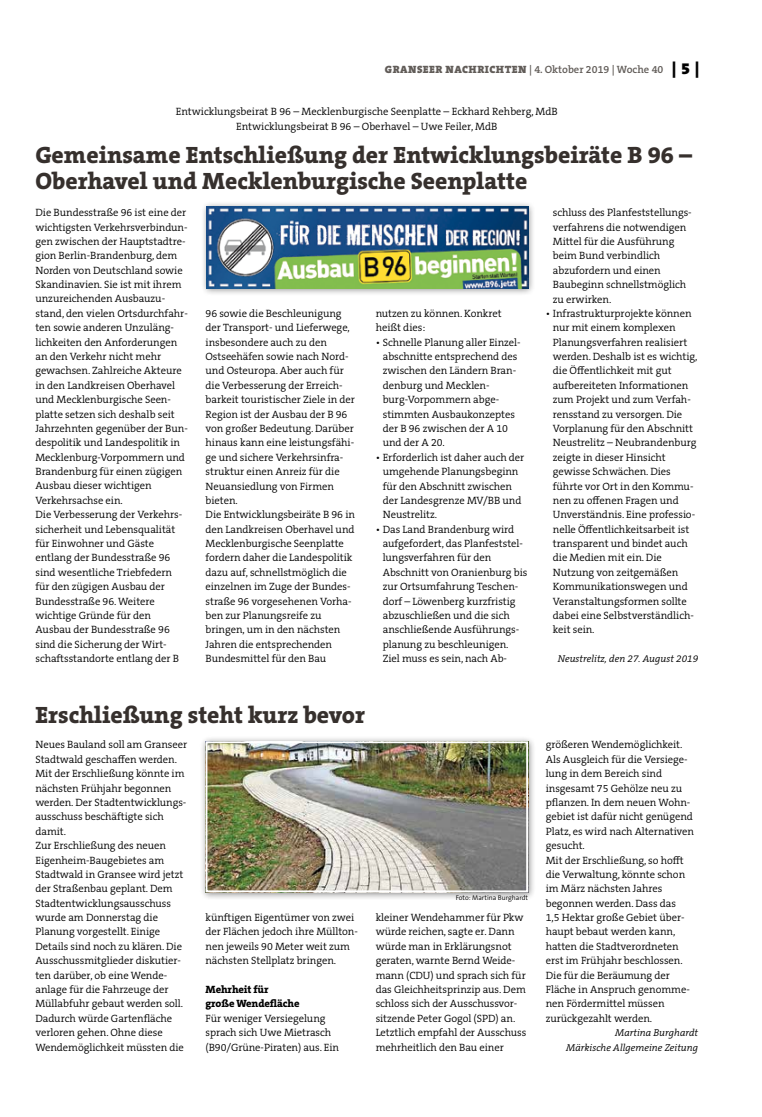
<style>
.page{position:relative;width:762px;height:1117px;background:#fff}
.page>*{position:absolute;margin:0;border:0;box-sizing:border-box;transform-origin:0 0}
.t1{font:800 23.75px/26.2px "The Serif B W8";color:#36302d}
.t2{font:300 10.62px/14.4px "The Serif B W4";letter-spacing:-.005em;color:#000}
.t3{font:600 10.62px "The Serif B W6";color:#615c58}
.t4{font:800 10.62px/14.4px "The Serif B W8";letter-spacing:-.01em;color:#000}
.t5{font:italic 300 10px/14.4px "The Serif B W4";color:#000;text-align:right}
.t6{font:300 6.88px "The Sans B W4";color:#000}
.s1{font-family:"The Serif B W9";font-weight:900}
.s2{font-family:"The Serif B W9";font-weight:900;font-size:16.25px;color:#000}
</style>
<div class="page">
<div style="left:200px;top:735px;width:336px;height:165px;background:#000;opacity:.45"></div>
<img style="left:209px;top:744px;width:316px;height:145px">
<div style="left:206px;top:741px;width:322px;height:151px;border:2px solid #fff"></div>
<div style="left:200px;top:201px;width:336px;height:95px;background:#000;opacity:.45"></div>
<img style="left:206px;top:206px;width:322px;height:82px">
<p class="t3" style="left:385px;top:63px;width:316px"><span class="s1">GRANSEER NACHRICHTEN</span> | 4. Oktober 2019 | Woche 40 <span class="s2">| 5 |</span></p>
<p class="t2" style="left:176px;top:105px;width:383px;text-align:center">Entwicklungsbeirat B 96 – Mecklenburgische Seenplatte – Eckhard Rehberg, MdB<br>Entwicklungsbeirat B 96 – Oberhavel – Uwe Feiler, MdB</p>
<h1 class="t1" style="left:35px;top:142px;width:658px">Gemeinsame Entschließung der Entwicklungsbeiräte B 96 –<br>Oberhavel und Mecklenburgische Seenplatte</h1>
<p class="t2" style="left:35px;top:205px;width:154px">Die Bundesstraße 96 ist eine der wichtigsten Verkehrsverbindun&shy;gen zwischen der Hauptstadtre&shy;gion Berlin-Brandenburg, dem<br>Norden von Deutschland sowie<br>Skandinavien. Sie ist mit ihrem unzureichenden Ausbauzu&shy;stand, den vielen Ortsdurchfahr&shy;ten sowie anderen Unzuläng&shy;lichkeiten den Anforderungen an den Verkehr nicht mehr gewachsen. Zahlreiche Akteure in den Landkreisen Oberhavel und Mecklenburgische Seen&shy;platte setzen sich deshalb seit<br>Jahrzehnten gegenüber der Bun&shy;despolitik und Landespolitik in<br>Mecklenburg-Vorpommern und<br>Brandenburg für einen zügigen<br>Ausbau dieser wichtigen<br>Verkehrsachse ein.<br>Die Verbesserung der Verkehrs&shy;sicherheit und Lebensqualität für Einwohner und Gäste entlang der Bundesstraße 96 sind wesentliche Triebfedern für den zügigen Ausbau der<br>Bundesstraße 96. Weitere wichtige Gründe für den<br>Ausbau der Bundesstraße 96 sind die Sicherung der Wirt&shy;schaftsstandorte entlang der B</p>
<p class="t2" style="left:553px;top:205px;width:140px">schluss des Planfeststellungs&shy;verfahrens die notwendigen<br>Mittel für die Ausführung beim Bund verbindlich abzufordern und einen<br>Baubeginn schnellstmöglich zu erwirken.</p>
<p class="t2" style="left:553px;top:306px;width:146px;text-indent:-7px">• Infrastrukturprojekte können nur mit einem komplexen<br>Planungsverfahren realisiert werden. Deshalb ist es wichtig, die Öffentlichkeit mit gut aufbereiteten Informationen zum Projekt und zum Verfah&shy;rensstand zu versorgen. Die<br>Vorplanung für den Abschnitt<br>Neustrelitz – Neubrandenburg zeigte in dieser Hinsicht gewisse Schwächen. Dies führte vor Ort in den Kommu&shy;nen zu offenen Fragen und<br>Unverständnis. Eine professio&shy;nelle Öffentlichkeitsarbeit ist transparent und bindet auch die Medien mit ein. Die<br>Nutzung von zeitgemäßen<br>Kommunikationswegen und<br>Veranstaltungsformen sollte dabei eine Selbstverständlich&shy;keit sein.</p>
<p class="t5" style="left:558px;top:651px;width:142px">Neustrelitz, den 27. August 2019</p>
<p class="t2" style="left:206px;top:306px;width:151px">96 sowie die Beschleunigung der Transport- und Lieferwege, insbesondere auch zu den<br>Ostseehäfen sowie nach Nord&shy;und Osteuropa. Aber auch für die Verbesserung der Erreich&shy;barkeit touristischer Ziele in der<br>Region ist der Ausbau der B 96 von großer Bedeutung. Darüber hinaus kann eine leistungsfähi&shy;ge und sichere Verkehrsinfra&shy;struktur einen Anreiz für die<br>Neuansiedlung von Firmen bieten.<br>Die Entwicklungsbeiräte B 96 in den Landkreisen Oberhavel und<br>Mecklenburgische Seenplatte fordern daher die Landespolitik dazu auf, schnellstmöglich die einzelnen im Zuge der Bundes&shy;straße 96 vorgesehenen Vorha&shy;ben zur Planungsreife zu bringen, um in den nächsten<br>Jahren die entsprechenden<br>Bundesmittel für den Bau</p>
<p class="t2" style="left:376px;top:306px;width:128px">nutzen zu können. Konkret heißt dies:</p>
<p class="t2" style="left:383px;top:335px;width:139px;text-indent:-7px">• Schnelle Planung aller Einzel&shy;abschnitte entsprechend des zwischen den Ländern Bran&shy;denburg und Mecklen&shy;burg-Vorpommern abge&shy;stimmten Ausbaukonzeptes der B 96 zwischen der A 10 und der A 20.</p>
<p class="t2" style="left:383px;top:450px;width:143px;text-indent:-7px">• Erforderlich ist daher auch der umgehende Planungsbeginn für den Abschnitt zwischen der Landesgrenze MV/BB und<br>Neustrelitz.</p>
<p class="t2" style="left:383px;top:522px;width:146px;text-indent:-7px">• Das Land Brandenburg wird aufgefordert, das Planfeststel&shy;lungsverfahren für den<br>Abschnitt von Oranienburg bis zur Ortsumfahrung Teschen&shy;dorf – Löwenberg kurzfristig abzuschließen und die sich anschließende Ausführungs&shy;planung zu beschleunigen.<br>Ziel muss es sein, nach Ab-</p>
<h1 class="t1" style="left:35px;top:701px;width:331px">Erschließung steht kurz bevor</h1>
<p class="t2" style="left:35px;top:737px;width:153px">Neues Bauland soll am Granseer<br>Stadtwald geschaffen werden.<br>Mit der Erschließung könnte im nächsten Frühjahr begonnen werden. Der Stadtentwicklungs&shy;ausschuss beschäftigte sich damit.<br>Zur Erschließung des neuen<br>Eigenheim-Baugebietes am<br>Stadtwald in Gransee wird jetzt der Straßenbau geplant. Dem<br>Stadtentwicklungsausschuss wurde am Donnerstag die<br>Planung vorgestellt. Einige<br>Details sind noch zu klären. Die<br>Ausschussmitglieder diskutier&shy;ten darüber, ob eine Wende&shy;anlage für die Fahrzeuge der<br>Müllabfuhr gebaut werden soll.<br>Dadurch würde Gartenfläche verloren gehen. Ohne diese<br>Wendemöglichkeit müssten die</p>
<p class="t2" style="left:206px;top:910px;width:154px">künftigen Eigentümer von zwei der Flächen jedoch ihre Müllton&shy;nen jeweils 90 Meter weit zum nächsten Stellplatz bringen.</p>
<p class="t4" style="left:206px;top:981px;width:96px">Mehrheit für große Wendefläche</p>
<p class="t2" style="left:206px;top:1010px;width:135px">Für weniger Versiegelung sprach sich Uwe Mietrasch (B90/Grüne-Piraten) aus. Ein</p>
<p class="t6" style="left:456px;top:892px;width:74px">Foto: Martina Burghardt</p>
<p class="t2" style="left:376px;top:910px;width:152px">kleiner Wendehammer für Pkw würde reichen, sagte er. Dann würde man in Erklärungsnot geraten, warnte Bernd Weide&shy;mann (CDU) und sprach sich für das Gleichheitsprinzip aus. Dem schloss sich der Ausschussvor&shy;sitzende Peter Gogol (SPD) an.<br>Letztlich empfahl der Ausschuss mehrheitlich den Bau einer</p>
<p class="t2" style="left:546px;top:737px;width:150px">größeren Wendemöglichkeit.<br>Als Ausgleich für die Versiege&shy;lung in dem Bereich sind insgesamt 75 Gehölze neu zu pflanzen. In dem neuen Wohn&shy;gebiet ist dafür nicht genügend<br>Platz, es wird nach Alternativen gesucht.<br>Mit der Erschließung, so hofft die Verwaltung, könnte schon im März nächsten Jahres begonnen werden. Dass das<br>1,5 Hektar große Gebiet über&shy;haupt bebaut werden kann, hatten die Stadtverordneten erst im Frühjahr beschlossen.<br>Die für die Beräumung der<br>Fläche in Anspruch genomme&shy;nen Fördermittel müssen zurückgezahlt werden.</p>
<p class="t5" style="left:566px;top:1025px;width:133px">Martina Burghardt<br>Märkische Allgemeine Zeitung</p>
</div>
